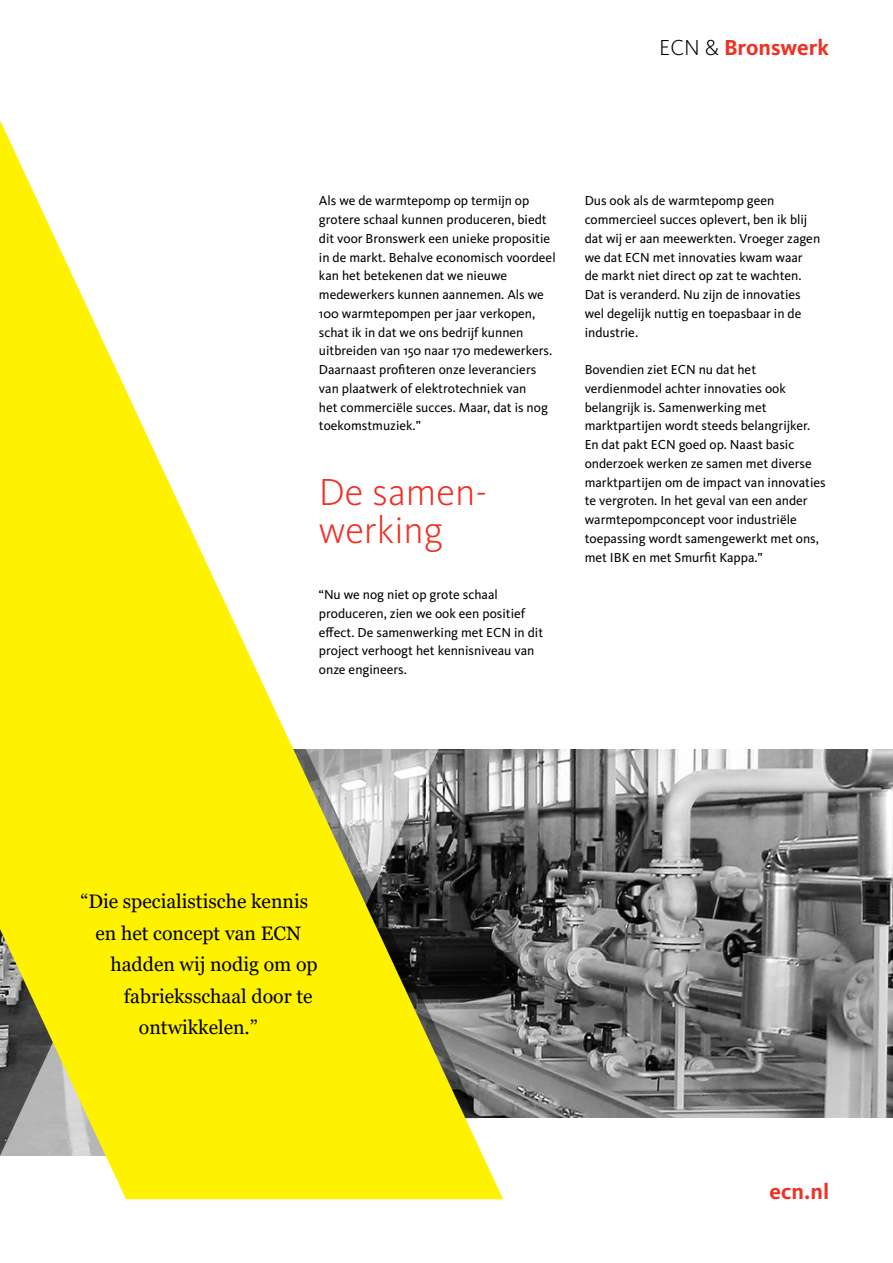
<style>
.page{position:relative;width:893px;height:1263px;background:#fff}
.page>*{position:absolute;margin:0;border:0;box-sizing:border-box;transform-origin:0 0}
.t1{font:300 39px/37.5px "Kievit Pro";color:#ee3124}
.t2{font:700 22.5px "Kievit Pro";color:#ee3124}
.t3{font:19.5px "Georgia";color:#000}
.t4{font:13.5px/18.8px "Kievit Pro";color:#000}
.s1{font-weight:300;color:#000}
</style>
<div class="page">
<img style="left:503px;top:749px;width:390px;height:369px">
<svg style="left:0;top:120px;width:503px;height:1079px"></svg>
<h2 class="t2" style="left:659px;top:34px;width:171px"><span class="s1">ECN &amp;</span> Bronswerk</h2>
<p class="t4" style="left:319px;top:191px;width:238px">Als we de warmtepomp op termijn op grotere schaal kunnen produceren, biedt dit voor Bronswerk een unieke propositie in de markt. Behalve economisch voordeel kan het betekenen dat we nieuwe medewerkers kunnen aannemen. Als we 100 warmtepompen per jaar verkopen, schat ik in dat we ons bedrijf kunnen uitbreiden van 150 naar 170 medewerkers.<br>Daarnaast profiteren onze leveranciers van plaatwerk of elektrotechniek van<br>het commerciële succes. Maar, dat is nog toekomstmuziek.”</p>
<h1 class="t1" style="left:319px;top:473px;width:170px">De samen&shy;werking</h1>
<p class="t4" style="left:319px;top:585px;width:226px">“Nu we nog niet op grote schaal produceren, zien we ook een positief effect. De samenwerking met ECN in dit project verhoogt het kennisniveau van onze engineers.</p>
<p class="t4" style="left:585px;top:191px;width:237px">Dus ook als de warmtepomp geen commercieel succes oplevert, ben ik blij dat wij er aan meewerkten. Vroeger zagen we dat ECN met innovaties kwam waar<br>de markt niet direct op zat te wachten.<br>Dat is veranderd. Nu zijn de innovaties wel degelijk nuttig en toepasbaar in de industrie.</p>
<p class="t4" style="left:585px;top:360px;width:243px">Bovendien ziet ECN nu dat het verdienmodel achter innovaties ook belangrijk is. Samenwerking met marktpartijen wordt steeds belangrijker.<br>En dat pakt ECN goed op. Naast basic onderzoek werken ze samen met diverse marktpartijen om de impact van innovaties te vergroten. In het geval van een ander warmtepompconcept voor industriële toepassing wordt samengewerkt met ons, met IBK en met Smurfit Kappa.”</p>
<h3 class="t3" style="left:80px;top:890px;width:229px">“Die specialistische kennis</h3>
<h3 class="t3" style="left:95px;top:921px;width:207px">en het concept van ECN</h3>
<h3 class="t3" style="left:110px;top:953px;width:209px">hadden wij nodig om op</h3>
<h3 class="t3" style="left:124px;top:984px;width:190px">fabrieksschaal door te</h3>
<h3 class="t3" style="left:139px;top:1016px;width:120px">ontwikkelen.”</h3>
<h2 class="t2" style="left:770px;top:1178px;width:61px">ecn.nl</h2>
</div>
